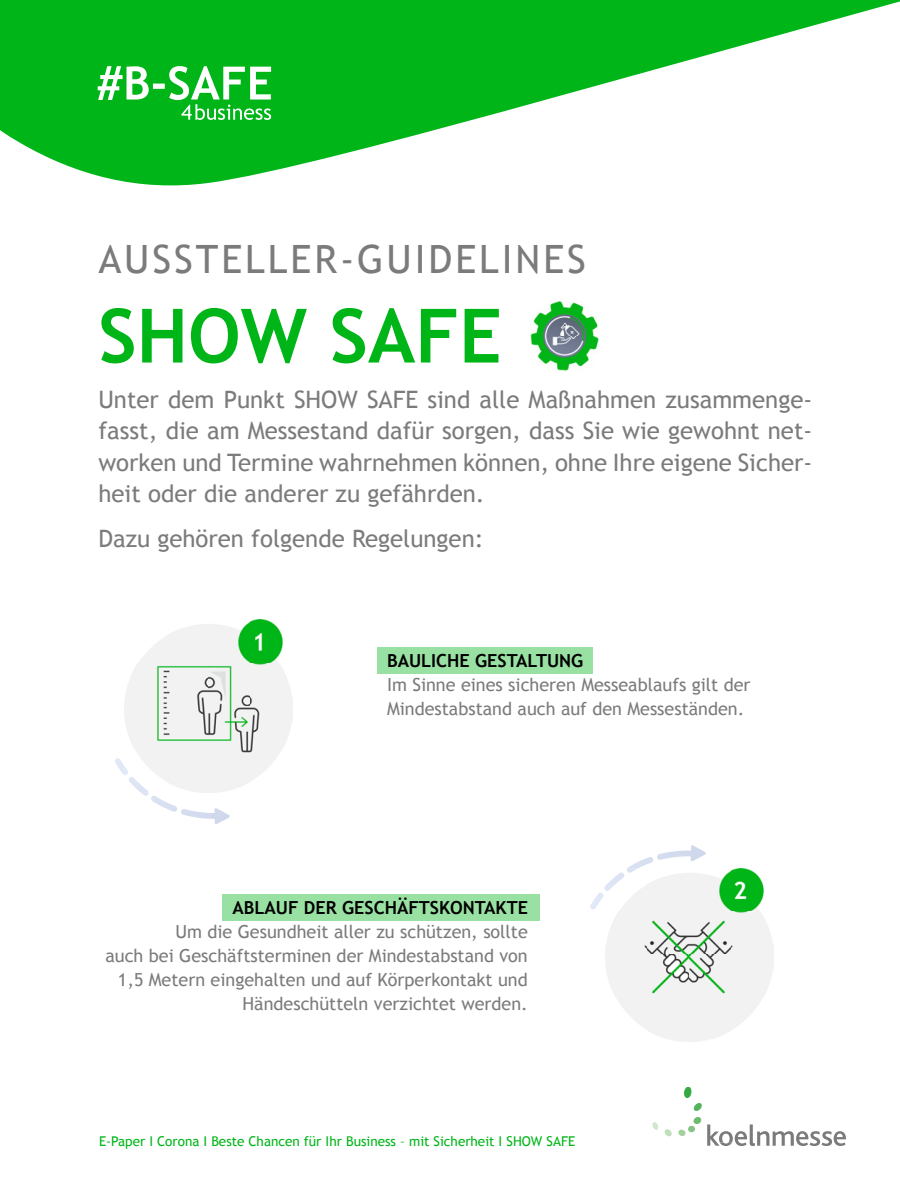
<style>
.page{position:relative;width:900px;height:1200px;background:#fff}
.page>*{position:absolute;margin:0;border:0;box-sizing:border-box;transform-origin:0 0}
.t1{font:700 75px "Trebuchet MS";color:#00b517}
.t2{font:39px "Trebuchet MS";letter-spacing:.075em;color:#7c7b7b}
.t3{font:24px/31.5px "Trebuchet MS";color:#7c7b7b;text-align:justify}
.t4{font:18px/24px "Trebuchet MS";color:#7c7b7b}
.t5{font:700 18px "Trebuchet MS";color:#000}
.t6{font:13.5px "Trebuchet MS";color:#00b518}
</style>
<div class="page">
<svg style="left:652px;top:1122px;width:20px;height:15px"></svg>
<svg style="left:678px;top:1087px;width:168px;height:59px"></svg>
<svg style="left:0;top:0;width:900px;height:186px;fill:#00b518"></svg>
<svg style="left:98px;top:66px;width:173px;height:54px"></svg>
<div style="left:222px;top:894px;width:318px;height:27px;background:#99e1a3"></div>
<div style="left:377px;top:647px;width:215px;height:27px;background:#99e1a3"></div>
<svg style="left:142px;top:793px;width:88px;height:31px"></svg>
<svg style="left:590px;top:887px;width:15px;height:23px"></svg>
<img style="left:530px;top:301px;width:69px;height:70px">
<img style="left:124px;top:620px;width:169px;height:173px">
<svg style="left:115px;top:758px;width:13px;height:17px"></svg>
<img style="left:128px;top:777px;width:21px;height:16px">
<img style="left:605px;top:868px;width:169px;height:173px">
<svg style="left:627px;top:845px;width:79px;height:28px"></svg>
<img style="left:605px;top:873px;width:20px;height:18px">
<h2 class="t2" style="left:98px;top:236px;width:489px">AUSSTELLER-GUIDELINES</h2>
<h1 class="t1" style="left:98px;top:289px;width:405px">SHOW SAFE</h1>
<h3 class="t3" style="left:98px;top:384px;width:715px">Unter dem Punkt SHOW SAFE sind alle Maßnahmen zusammenge&shy;fasst, die am Messestand dafür sorgen, dass Sie wie gewohnt net&shy;worken und Termine wahrnehmen können, ohne Ihre eigene Sicher&shy;heit oder die anderer zu gefährden.</h3>
<h3 class="t3" style="left:98px;top:523px;width:387px">Dazu gehören folgende Regelungen:</h3>
<p class="t5" style="left:387px;top:649px;width:198px">BAULICHE GESTALTUNG</p>
<p class="t4" style="left:387px;top:673px;width:365px">Im Sinne eines sicheren Messeablaufs gilt der<br>Mindestabstand auch auf den Messeständen.</p>
<p class="t5" style="left:232px;top:896px;width:297px">ABLAUF DER GESCHÄFTSKONTAKTE</p>
<p class="t4" style="left:105px;top:920px;width:424px;text-align:right">Um die Gesundheit aller zu schützen, sollte<br>auch bei Geschäftsterminen der Mindestabstand von 1,5 Metern eingehalten und auf Körperkontakt und Händeschütteln verzichtet werden.</p>
<p class="t6" style="left:99px;top:1133px;width:478px">E-Paper I Corona I Beste Chancen für Ihr Business – mit Sicherheit I SHOW SAFE</p>
</div>
